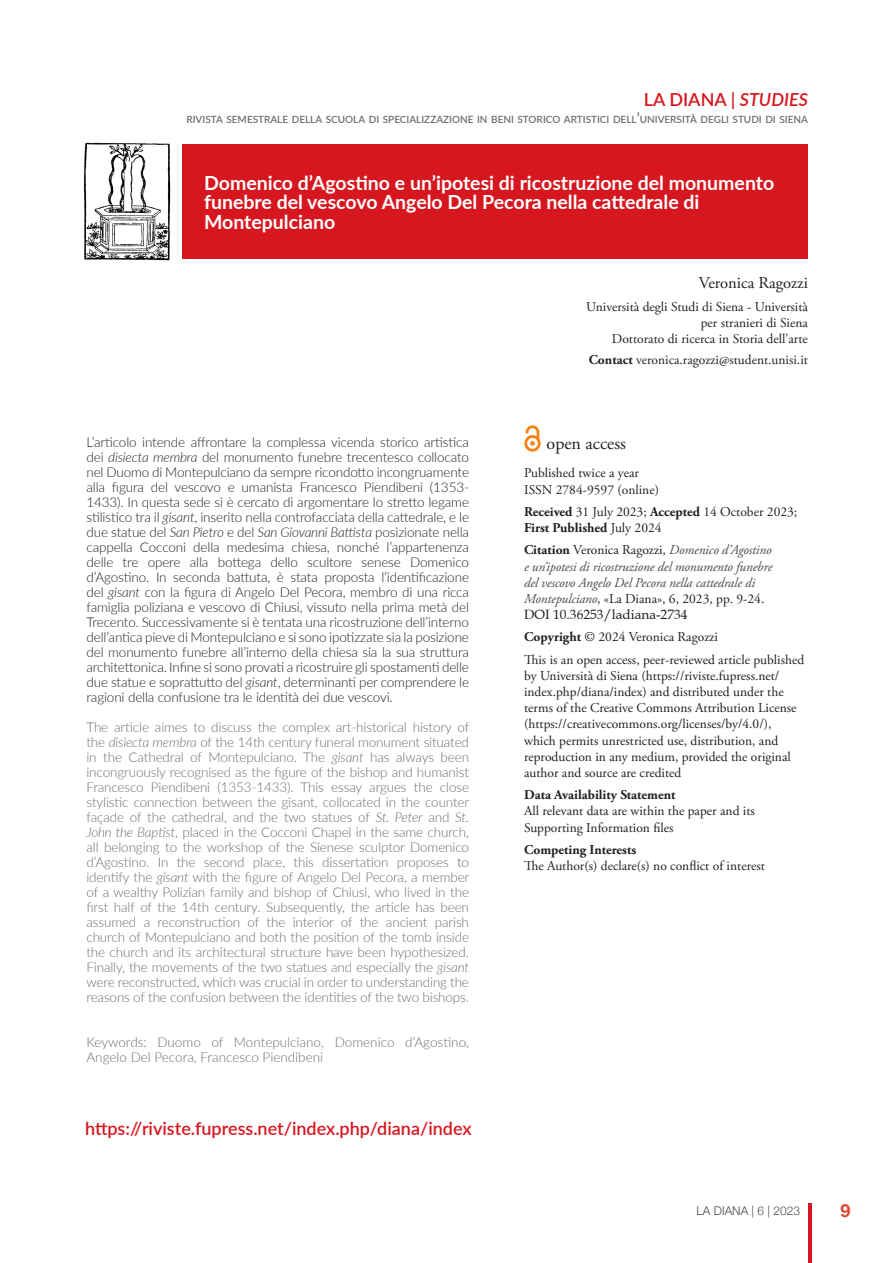
<style>
.page{position:relative;width:893px;height:1263px;background:#fff}
.page>*{position:absolute;margin:0;border:0;box-sizing:border-box;transform-origin:0 0}
.t1{font:700 19.5px/19.5px "Lato";color:#fff}
.t2{font:600 18px "Lato";color:#d7171f}
.Normale{font:18px "Adobe Garamond Pro";color:#231f20}
.t3{font:700 18px "Helvetica Neue";color:#dd4631}
.Normale-2{font:16.5px "Adobe Garamond Pro";color:#231f20}
.Normale-3{font:300 13.5px/15px "Lato";letter-spacing:-.01em;color:#6c6d70;text-align:justify}
.Normale-4{font:300 13.5px/15px "Lato";letter-spacing:-.01em;color:#231f20;text-align:justify}
.Normale-5{font:13.5px/16.2px "Adobe Garamond Pro";color:#231f20}
.Normale-6{font:italic 13.5px/16.2px "Adobe Garamond Pro";letter-spacing:-.01em;color:#4b4c4d}
.Normale-7{font:700 13.5px "Adobe Garamond Pro";color:#231f20}
.Normale-8{font:13.5px "Book Antiqua";color:#231f20}
.t4{font:300 12px "Helvetica Neue";color:#4b4c4d}
.t5{font:600 10.05px "Lato";color:#6c6d70}
.s1{font-style:italic}
.s2{font-size:14.25px}
.s3{font-weight:700}
.s4{font-weight:400}
.s5{font-weight:700;font-style:normal;color:#231f20}
.s6{font-style:normal;color:#231f20}
</style>
<div class="page">
<div style="left:183px;top:145px;width:625px;height:114px;background:#d7171f"></div>
<img style="left:83px;top:142px;width:88px;height:119px">
<hr style="left:808px;top:1203px;width:3px;height:60px;background:#d7171f">
<img style="left:524px;top:426px;width:16px;height:26px">
<p class="t2" style="left:644px;top:86px;width:165px">LA DIANA | <span class="s1">STUDIES</span></p>
<p class="t5" style="left:186px;top:112px;width:623px">RIVISTA SEMESTRALE DELLA SCUOLA DI SPECIALIZZAZIONE IN BENI STORICO ARTISTICI DELL<span class="s2">’</span>UNIVERSITÀ DEGLI STUDI DI SIENA</p>
<p class="t1" style="left:204px;top:172px;width:572px">Domenico d’Agostino e un’ipotesi di ricostruzione del monumento funebre del vescovo Angelo Del Pecora nella cattedrale di<br>Montepulciano</p>
<p class="Normale-4" style="left:86px;top:434px;width:384px">L’articolo intende affrontare la complessa vicenda storico artistica dei <span class="s1">disiecta membra</span> del monumento funebre trecentesco collocato nel Duomo di Montepulciano da sempre ricondotto incongruamente alla figura del vescovo e umanista Francesco Piendibeni (1353- 1433). In questa sede si è cercato di argomentare lo stretto legame stilistico tra il <span class="s1">gisant</span>, inserito nella controfacciata della cattedrale, e le due statue del <span class="s1">San Pietro</span> e del <span class="s1">San Giovanni Battista</span> posizionate nella cappella Cocconi della medesima chiesa, nonché l’appartenenza delle tre opere alla bottega dello scultore senese Domenico d’Agostino. In seconda battuta, è stata proposta l’identificazione del <span class="s1">gisant</span> con la figura di Angelo Del Pecora, membro di una ricca famiglia poliziana e vescovo di Chiusi, vissuto nella prima metà del Trecento. Successivamente si è tentata una ricostruzione dell’interno dell’antica pieve di Montepulciano e si sono ipotizzate sia la posizione del monumento funebre all’interno della chiesa sia la sua struttura architettonica. Infine si sono provati a ricostruire gli spostamenti delle due statue e soprattutto del <span class="s1">gisant</span>, determinanti per comprendere le ragioni della confusione tra le identità dei due vescovi.</p>
<p class="Normale-3" style="left:86px;top:719px;width:384px">The article aimes to discuss the complex art-historical history of the <span class="s1">disiecta membra</span> of the 14th century funeral monument situated in the Cathedral of Montepulciano. The <span class="s1">gisant</span> has always been incongruously recognised as the figure of the bishop and humanist Francesco Piendibeni (1353-1433). This essay argues the close stylistic connection between the gisant, collocated in the counter façade of the cathedral, and the two statues of <span class="s1">St. Peter</span> and <span class="s1">St.<br>John the Baptist</span>, placed in the Cocconi Chapel in the same church, all belonging to the workshop of the Sienese sculptor Domenico d’Agostino. In the second place, this dissertation proposes to identify the <span class="s1">gisant</span> with the figure of Angelo Del Pecora, a member of a wealthy Polizian family and bishop of Chiusi, who lived in the first half of the 14th century. Subsequently, the article has been assumed a reconstruction of the interior of the ancient parish church of Montepulciano and both the position of the tomb inside the church and its architectural structure have been hypothesized.<br>Finally, the movements of the two statues and especially the <span class="s1">gisant </span>were reconstructed, which was crucial in order to understanding the reasons of the confusion between the identities of the two bishops.</p>
<p class="Normale-3" style="left:86px;top:1034px;width:384px">Keywords: Duomo of Montepulciano, Domenico d’Agostino,<br>Angelo Del Pecora, Francesco Piendibeni</p>
<p class="t2" style="left:85px;top:1116px;width:388px">https://riviste.fupress.net/index.php/diana/index</p>
<p class="Normale-2" style="left:699px;top:273px;width:111px">Veronica Ragozzi</p>
<p class="Normale-5" style="left:586px;top:299px;width:223px">Università degli Studi di Siena - Università</p>
<p class="Normale-5" style="left:701px;top:315px;width:109px">per stranieri di Siena</p>
<p class="Normale-5" style="left:612px;top:331px;width:197px">Dottorato di ricerca in Storia dell’arte</p>
<p class="Normale-5" style="left:589px;top:352px;width:221px"><span class="s3">Contact</span> veronica.ragozzi@student.unisi.it</p>
<p class="Normale" style="left:547px;top:433px;width:81px">open access</p>
<p class="Normale-5" style="left:524px;top:466px;width:116px">Published twice a year</p>
<p class="Normale-5" style="left:524px;top:482px;width:136px">ISSN 2784-9597 (online)</p>
<p class="Normale-5" style="left:524px;top:504px;width:275px"><span class="s3">Received</span> 31 July 2023; <span class="s3">Accepted</span> 14 October 2023;</p>
<p class="Normale-7" style="left:524px;top:520px;width:139px">First Published <span class="s4">July 2024</span></p>
<p class="Normale-6" style="left:524px;top:542px;width:250px"><span class="s5">Citation</span> <span class="s6">Veronica Ragozzi,</span> Domenico d’Agostino e un’ipotesi di ricostruzione del monumento funebre del vescovo Angelo Del Pecora nella cattedrale di Montepulciano<span class="s6">, «La Diana», 6, 2023, pp. 9-24.</span></p>
<p class="Normale-8" style="left:524px;top:606px;width:165px">DOI 10.36253/ladiana-2734</p>
<p class="Normale-5" style="left:524px;top:629px;width:195px"><span class="s3">Copyright</span> © 2024 Veronica Ragozzi</p>
<p class="Normale-5" style="left:524px;top:652px;width:282px">This is an open access, peer-reviewed article published by Università di Siena (https://riviste.fupress.net/ index.php/diana/index) and distributed under the terms of the Creative Commons Attribution License (https://creativecommons.org/licenses/by/4.0/), which permits unrestricted use, distribution, and reproduction in any medium, provided the original author and source are credited</p>
<p class="Normale-7" style="left:524px;top:787px;width:153px">Data Availability Statement</p>
<p class="Normale-5" style="left:524px;top:803px;width:232px">All relevant data are within the paper and its<br>Supporting Information files</p>
<p class="Normale-7" style="left:524px;top:841px;width:114px">Competing Interests</p>
<p class="Normale-5" style="left:524px;top:858px;width:242px">The Author(s) declare(s) no conflict of interest</p>
<p class="t4" style="left:696px;top:1201px;width:105px">LA DIANA | 6 | 2023</p>
<p class="t3" style="left:840px;top:1196px;width:12px">9</p>
</div>
